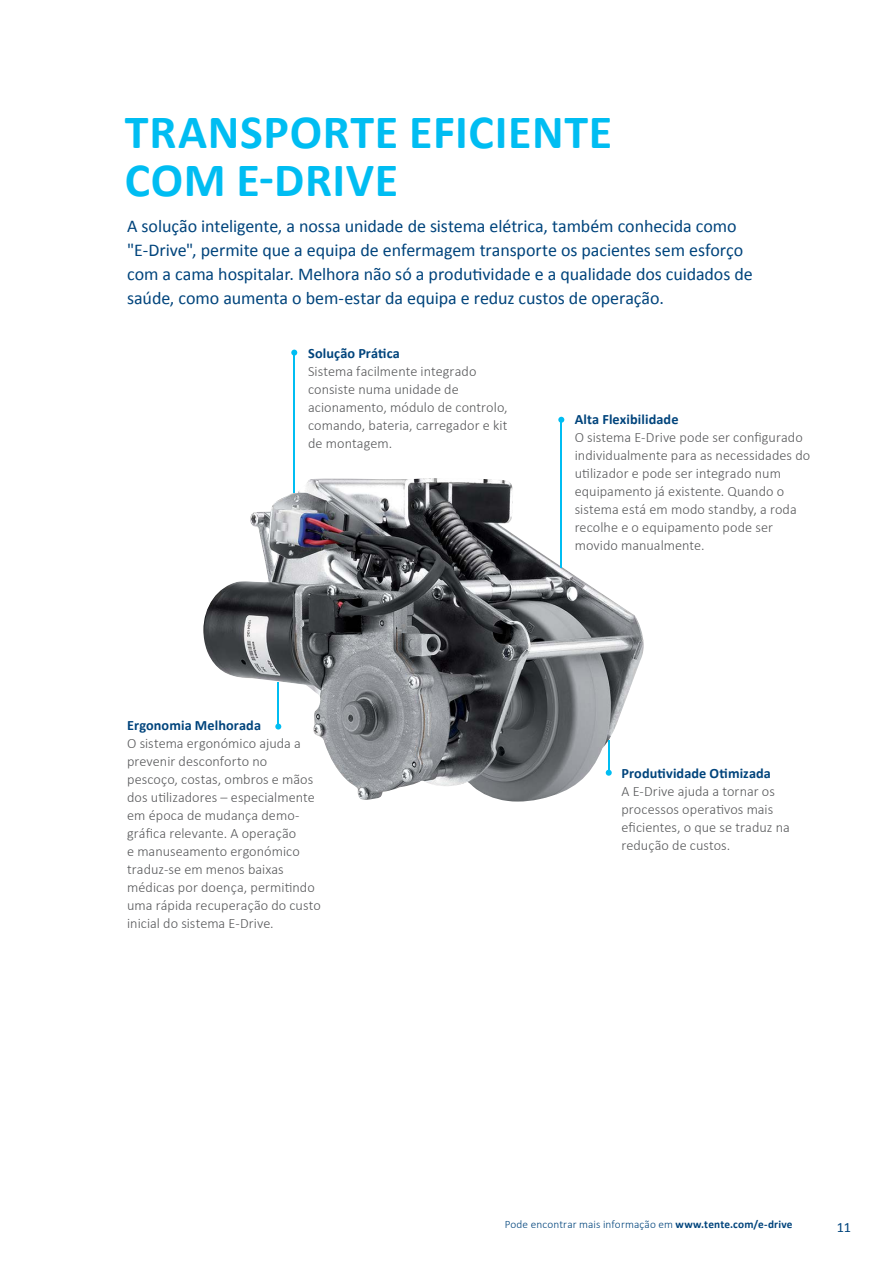
<style>
.page{position:relative;width:893px;height:1263px;background:#fff}
.page>*{position:absolute;margin:0;border:0;box-sizing:border-box;transform-origin:0 0}
.t1{font:700 48px/48px "Calibri";letter-spacing:.015em;color:#00bdf2}
.t2{font:18px/24px "Calibri";letter-spacing:-.005em;color:#00447c}
.t3{font:300 14.25px/18px "Calibri";letter-spacing:.005em;color:#58595b}
.t4{font:700 14.25px "Calibri";letter-spacing:.005em;color:#00447c}
.t5{font:14.25px "Calibri";color:#00447c}
.t6{font:300 11.25px "Calibri";letter-spacing:.01em;color:#00447c}
.s1{font-weight:700}
</style>
<div class="page">
<img style="left:203px;top:478px;width:441px;height:323px">
<hr style="left:608px;top:740px;width:1px;height:33px;background:#00bdf2">
<svg style="left:606px;top:770px;width:6px;height:6px"></svg>
<hr style="left:278px;top:682px;width:1px;height:44px;background:#00bdf2">
<svg style="left:275px;top:723px;width:6px;height:6px"></svg>
<hr style="left:561px;top:420px;width:1px;height:148px;background:#00bdf2">
<svg style="left:558px;top:417px;width:6px;height:6px"></svg>
<hr style="left:294px;top:353px;width:1px;height:140px;background:#00bdf2">
<svg style="left:291px;top:350px;width:6px;height:6px"></svg>
<h1 class="t1" style="left:125px;top:108px;width:489px">TRANSPORTE EFICIENTE<br>COM E-DRIVE</h1>
<p class="t2" style="left:127px;top:214px;width:627px">A solução inteligente, a nossa unidade de sistema elétrica, também conhecida como "E-Drive", permite que a equipa de enfermagem transporte os pacientes sem esforço com a cama hospitalar. Melhora não só a produtividade e a qualidade dos cuidados de saúde, como aumenta o bem-estar da equipa e reduz custos de operação.</p>
<p class="t4" style="left:308px;top:344px;width:93px">Solução Prática</p>
<p class="t3" style="left:308px;top:362px;width:201px">Sistema facilmente integrado consiste numa unidade de acionamento, módulo de controlo, comando, bateria, carregador e kit de montagem.</p>
<p class="t4" style="left:575px;top:410px;width:105px">Alta Flexibilidade</p>
<p class="t3" style="left:575px;top:428px;width:237px">O sistema E-Drive pode ser configurado individualmente para as necessidades do utilizador e pode ser integrado num equipamento já existente. Quando o sistema está em modo standby, a roda recolhe e o equipamento pode ser movido manualmente.</p>
<p class="t4" style="left:127px;top:716px;width:135px">Ergonomia Melhorada</p>
<p class="t3" style="left:127px;top:734px;width:195px">O sistema ergonómico ajuda a prevenir desconforto no pescoço, costas, ombros e mãos dos utilizadores – especialmente em época de mudança demo&shy;gráfica relevante. A operação<br>e manuseamento ergonómico traduz-se em menos baixas médicas por doença, permitindo uma rápida recuperação do custo inicial do sistema E-Drive.</p>
<p class="t4" style="left:621px;top:764px;width:151px">Produtividade Otimizada</p>
<p class="t3" style="left:621px;top:782px;width:170px">A E-Drive ajuda a tornar os processos operativos mais eficientes, o que se traduz na redução de custos.</p>
<p class="t6" style="left:505px;top:1218px;width:289px">Pode encontrar mais informação em <span class="s1">www.tente.com/e-drive</span></p>
<p class="t5" style="left:837px;top:1218px;width:16px">11</p>
</div>
